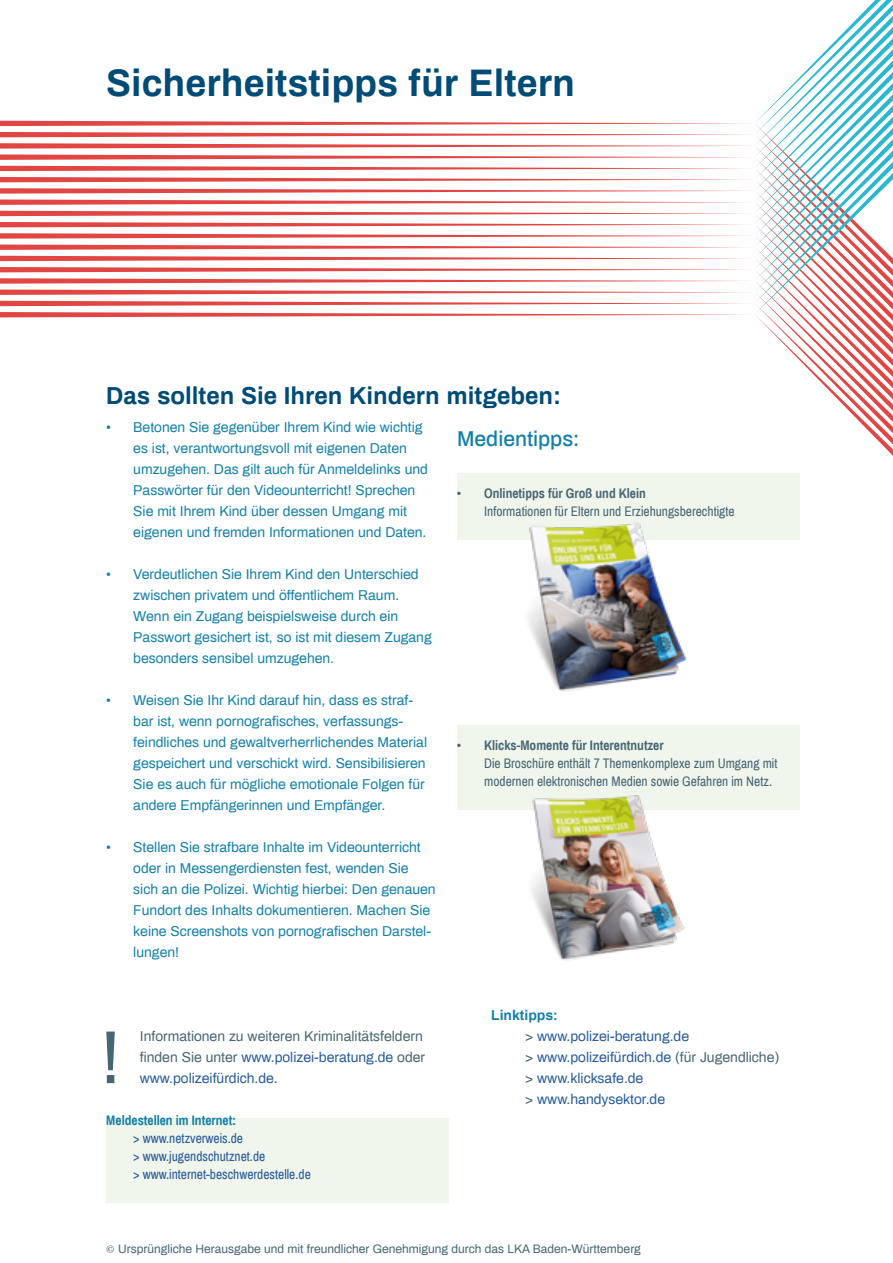
<style>
.page{position:relative;width:893px;height:1263px;background:#fff}
.page>*{position:absolute;margin:0;border:0;box-sizing:border-box;transform-origin:0 0}
.Fließtext{font:75.15px "Archivo Narrow";color:#476674}
.t1{font:700 37.5px "Archivo";color:#004c76}
.t2{font:700 24px "Archivo";color:#004c76}
.t3{font:500 21px "Archivo";color:#1480a9}
.t4{font:13.95px/21px "Archivo";color:#1480a9}
.Fließtext-2{font:13.95px/21px "Archivo";color:#476674}
.Fließtext-3{font:13.95px/21px "Archivo";color:#275b9b}
.Fließtext-4{font:700 13.95px "Archivo";color:#1480a9}
.t5{font:13.5px/18px "Archivo Narrow";color:#476674}
.Infospaltentext{font:13.5px "Archivo Narrow";color:#275b9b}
.Fließtext-5{font:700 13.5px "Archivo Narrow";color:#1480a9}
.Fließtext-6{font:12px "Archivo";color:#476674}
.s1{font-weight:700}
.s2{color:#275b9b}
.s3{color:#476674}
.s4{font-family:"Minion Pro"}
</style>
<div class="page">
<div style="left:106px;top:1118px;width:343px;height:49px;background:#f1f6ec"></div>
<div style="left:106px;top:1154px;width:343px;height:49px;background:#f1f6ec"></div>
<div style="left:457px;top:473px;width:342px;height:67px;background:#f1f6ec"></div>
<div style="left:457px;top:725px;width:342px;height:85px;background:#f1f6ec"></div>
<img style="left:528px;top:522px;width:159px;height:170px">
<img style="left:531px;top:795px;width:154px;height:166px">
<svg style="left:0;top:0;width:893px;height:456px"></svg>
<h1 class="t1" style="left:106px;top:57px;width:470px">Sicherheitstipps für Eltern</h1>
<h2 class="t2" style="left:106px;top:379px;width:456px">Das sollten Sie Ihren Kindern mitgeben:</h2>
<p class="t4" style="left:133px;top:416px;width:296px;text-indent:-27px">• Betonen Sie gegenüber Ihrem Kind wie wichtig es ist, verantwortungsvoll mit eigenen Daten umzugehen. Das gilt auch für Anmeldelinks und Passwörter für den Videounterricht! Sprechen Sie mit Ihrem Kind über dessen Umgang mit eigenen und fremden Informationen und Daten.</p>
<p class="t4" style="left:133px;top:563px;width:300px;text-indent:-27px">• Verdeutlichen Sie Ihrem Kind den Unterschied zwischen privatem und öffentlichem Raum.<br>Wenn ein Zugang beispielsweise durch ein Passwort gesichert ist, so ist mit diesem Zugang besonders sensibel umzugehen.</p>
<p class="t4" style="left:133px;top:689px;width:295px;text-indent:-27px">• Weisen Sie Ihr Kind darauf hin, dass es straf&shy;bar ist, wenn pornografisches, verfassungs&shy;feindliches und gewaltverherrlichendes Material gespeichert und verschickt wird. Sensibilisieren Sie es auch für mögliche emotionale Folgen für andere Empfängerinnen und Empfänger.</p>
<p class="t4" style="left:133px;top:836px;width:304px;text-indent:-27px">• Stellen Sie strafbare Inhalte im Videounterricht oder in Messengerdiensten fest, wenden Sie sich an die Polizei. Wichtig hierbei: Den genauen Fundort des Inhalts dokumentieren. Machen Sie keine Screenshots von pornografischen Darstel&shy;lungen!</p>
<h3 class="t3" style="left:457px;top:424px;width:124px">Medientipps:</h3>
<p class="t5" style="left:484px;top:485px;width:252px;text-indent:-27px"><span class="s1">• Onlinetipps für Groß und Klein<br></span>Informationen für Eltern und Erziehungsberechtigte</p>
<p class="t5" style="left:484px;top:737px;width:295px;text-indent:-27px"><span class="s1">• Klicks-Momente für Interentnutzer<br></span>Die Broschüre enthält 7 Themenkomplexe zum Umgang mit modernen elektronischen Medien sowie Gefahren im Netz.</p>
<p class="Fließtext" style="left:102px;top:1011px;width:19px">!</p>
<p class="Fließtext-2" style="left:140px;top:1025px;width:287px">Informationen zu weiteren Kriminalitätsfeldern finden Sie unter <span class="s2">www.polizei-beratung.de</span> oder <span class="s2">www.polizeifürdich.de.</span></p>
<p class="Fließtext-5" style="left:106px;top:1112px;width:131px">Meldestellen im Internet:</p>
<p class="Infospaltentext" style="left:133px;top:1130px;width:111px">&gt; www.netzverweis.de</p>
<p class="Infospaltentext" style="left:133px;top:1148px;width:134px">&gt; www.jugendschutznet.de</p>
<p class="Infospaltentext" style="left:133px;top:1166px;width:179px">&gt; www.internet-beschwerdestelle.de</p>
<p class="Fließtext-4" style="left:491px;top:1006px;width:68px">Linktipps:</p>
<p class="Fließtext-3" style="left:525px;top:1025px;width:165px"><span class="s3">&gt;</span> www.polizei-beratung.de</p>
<p class="Fließtext-3" style="left:525px;top:1046px;width:255px"><span class="s3">&gt;</span> www.polizeifürdich.de <span class="s3">(für Jugendliche)</span></p>
<p class="Fließtext-3" style="left:525px;top:1067px;width:141px"><span class="s3">&gt;</span> www.klicksafe.de<br><span class="s3">&gt;</span> www.handysektor.de</p>
<p class="Fließtext-6" style="left:106px;top:1240px;width:536px"><span class="s4">©</span> Ursprüngliche Herausgabe und mit freundlicher Genehmigung durch das LKA Baden-Württemberg</p>
</div>
